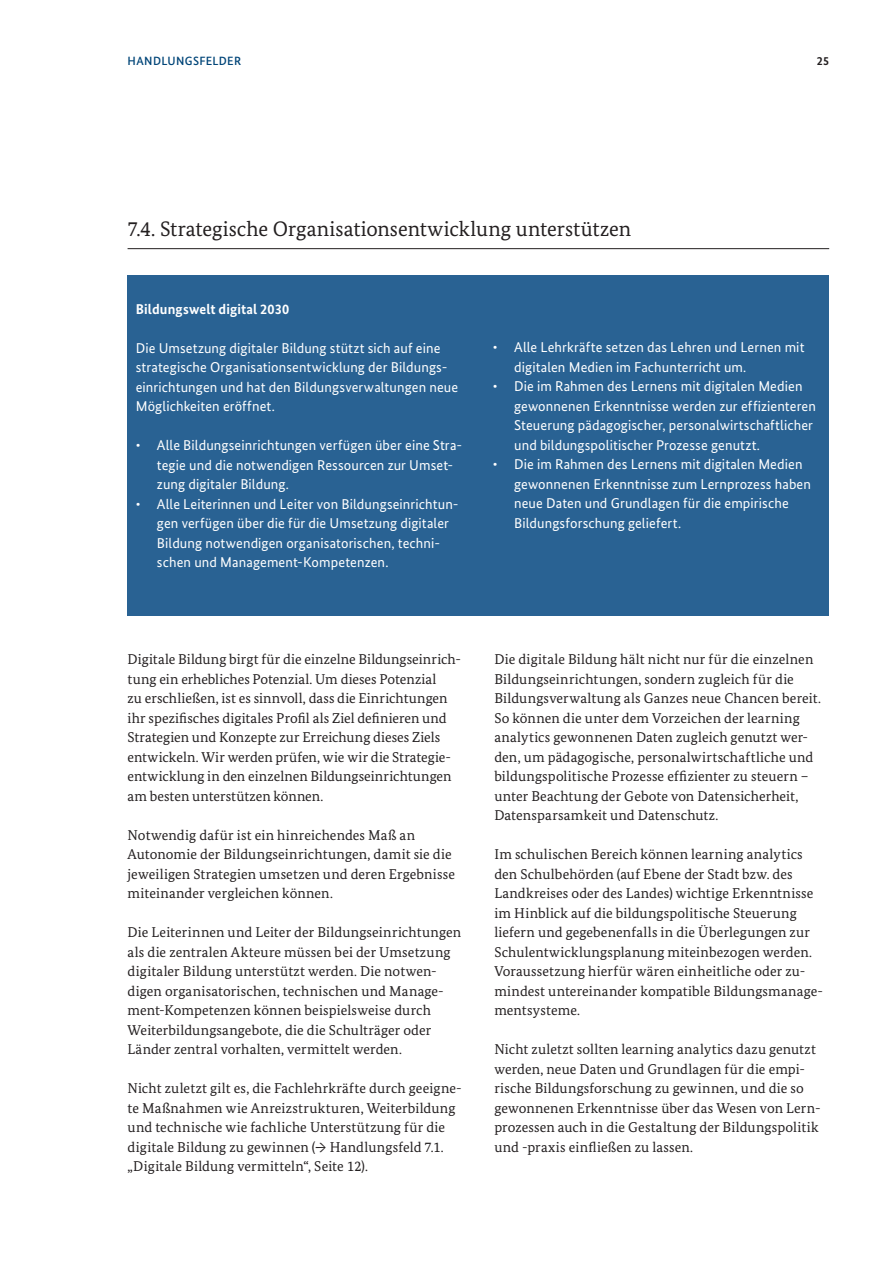
<style>
.page{position:relative;width:893px;height:1263px;background:#fff}
.page>*{position:absolute;margin:0;border:0;box-sizing:border-box;transform-origin:0 0}
.t1{font:21px "Bundes Serif";color:#231f20}
.t2{font:14.25px/19.5px "Bundes Serif";letter-spacing:.005em;color:#231f20}
.t3{font:14.25px/19.5px "Bundes Sans";letter-spacing:.01em;color:#fff}
.t4{font:700 14.25px "Bundes Sans";letter-spacing:.01em;color:#fff}
.t5{font:500 12px "Bundes Sans";letter-spacing:.03em;color:#004578}
.t6{font:700 12px "Bundes Sans";color:#231f20}
</style>
<div class="page">
<hr style="left:128px;top:248px;width:701px;height:1px;background:#231f20">
<div style="left:127px;top:274px;width:702px;height:341px;background:#296293"></div>
<p class="t5" style="left:128px;top:53px;width:115px">HANDLUNGSFELDER</p>
<p class="t6" style="left:817px;top:53px;width:14px">25</p>
<h1 class="t1" style="left:128px;top:215px;width:505px">7.4. Strategische Organisationsentwicklung unterstützen</h1>
<p class="t4" style="left:136px;top:300px;width:155px">Bildungswelt digital 2030</p>
<p class="t3" style="left:136px;top:338px;width:324px">Die Umsetzung digitaler Bildung stützt sich auf eine strategische Organisationsentwicklung der Bildungs&shy;einrichtungen und hat den Bildungsverwaltungen neue Möglichkeiten eröffnet.</p>
<p class="t3" style="left:157px;top:435px;width:307px;text-indent:-21px">• Alle Bildungseinrichtungen verfügen über eine Stra&shy;tegie und die notwendigen Ressourcen zur Umset&shy;zung digitaler Bildung.</p>
<p class="t3" style="left:157px;top:494px;width:303px;text-indent:-21px">• Alle Leiterinnen und Leiter von Bildungseinrichtun&shy;gen verfügen über die für die Umsetzung digitaler Bildung notwendigen organisatorischen, techni&shy;schen und Management-Kompetenzen.</p>
<p class="t3" style="left:514px;top:338px;width:292px;text-indent:-21px">• Alle Lehrkräfte setzen das Lehren und Lernen mit digitalen Medien im Fachunterricht um.</p>
<p class="t3" style="left:514px;top:377px;width:303px;text-indent:-21px">• Die im Rahmen des Lernens mit digitalen Medien gewonnenen Erkenntnisse werden zur effizienteren Steuerung pädagogischer, personalwirtschaftlicher und bildungspolitischer Prozesse genutzt.</p>
<p class="t3" style="left:514px;top:455px;width:298px;text-indent:-21px">• Die im Rahmen des Lernens mit digitalen Medien gewonnenen Erkenntnisse zum Lernprozess haben neue Daten und Grundlagen für die empirische Bildungsforschung geliefert.</p>
<p class="t2" style="left:128px;top:650px;width:335px">Digitale Bildung birgt für die einzelne Bildungseinrich&shy;tung ein erhebliches Potenzial. Um dieses Potenzial<br>zu erschließen, ist es sinnvoll, dass die Einrichtungen ihr spezifisches digitales Profil als Ziel definieren und Strategien und Konzepte zur Erreichung dieses Ziels entwickeln. Wir werden prüfen, wie wir die Strategie&shy;entwicklung in den einzelnen Bildungseinrichtungen am besten unterstützen können.</p>
<p class="t2" style="left:128px;top:825px;width:329px">Notwendig dafür ist ein hinreichendes Maß an Autonomie der Bildungseinrichtungen, damit sie die jeweiligen Strategien umsetzen und deren Ergebnisse miteinander vergleichen können.</p>
<p class="t2" style="left:128px;top:923px;width:335px">Die Leiterinnen und Leiter der Bildungseinrichtungen als die zentralen Akteure müssen bei der Umsetzung digitaler Bildung unterstützt werden. Die notwen&shy;digen organisatorischen, technischen und Manage&shy;ment-Kompetenzen können beispielsweise durch Weiterbildungsangebote, die die Schulträger oder Länder zentral vorhalten, vermittelt werden.</p>
<p class="t2" style="left:128px;top:1079px;width:336px">Nicht zuletzt gilt es, die Fachlehrkräfte durch geeigne&shy;te Maßnahmen wie Anreizstrukturen, Weiterbildung und technische wie fachliche Unterstützung für die digitale Bildung zu gewinnen (→ Handlungsfeld 7.1. „Digitale Bildung vermitteln“, Seite 12).</p>
<p class="t2" style="left:494px;top:649px;width:328px">Die digitale Bildung hält nicht nur für die einzelnen Bildungseinrichtungen, sondern zugleich für die Bildungsverwaltung als Ganzes neue Chancen bereit.<br>So können die unter dem Vorzeichen der learning analytics gewonnenen Daten zugleich genutzt wer&shy;den, um pädagogische, personalwirtschaftliche und bildungspolitische Prozesse effizienter zu steuern – unter Beachtung der Gebote von Datensicherheit, Datensparsamkeit und Datenschutz.</p>
<p class="t2" style="left:494px;top:844px;width:330px">Im schulischen Bereich können learning analytics den Schulbehörden (auf Ebene der Stadt bzw. des Landkreises oder des Landes) wichtige Erkenntnisse im Hinblick auf die bildungspolitische Steuerung liefern und gegebenenfalls in die Überlegungen zur Schulentwicklungsplanung miteinbezogen werden.<br>Voraussetzung hierfür wären einheitliche oder zu&shy;mindest untereinander kompatible Bildungsmanage&shy;mentsysteme.</p>
<p class="t2" style="left:494px;top:1039px;width:328px">Nicht zuletzt sollten learning analytics dazu genutzt werden, neue Daten und Grundlagen für die empi&shy;rische Bildungsforschung zu gewinnen, und die so gewonnenen Erkenntnisse über das Wesen von Lern&shy;prozessen auch in die Gestaltung der Bildungspolitik und -praxis einfließen zu lassen.</p>
</div>
